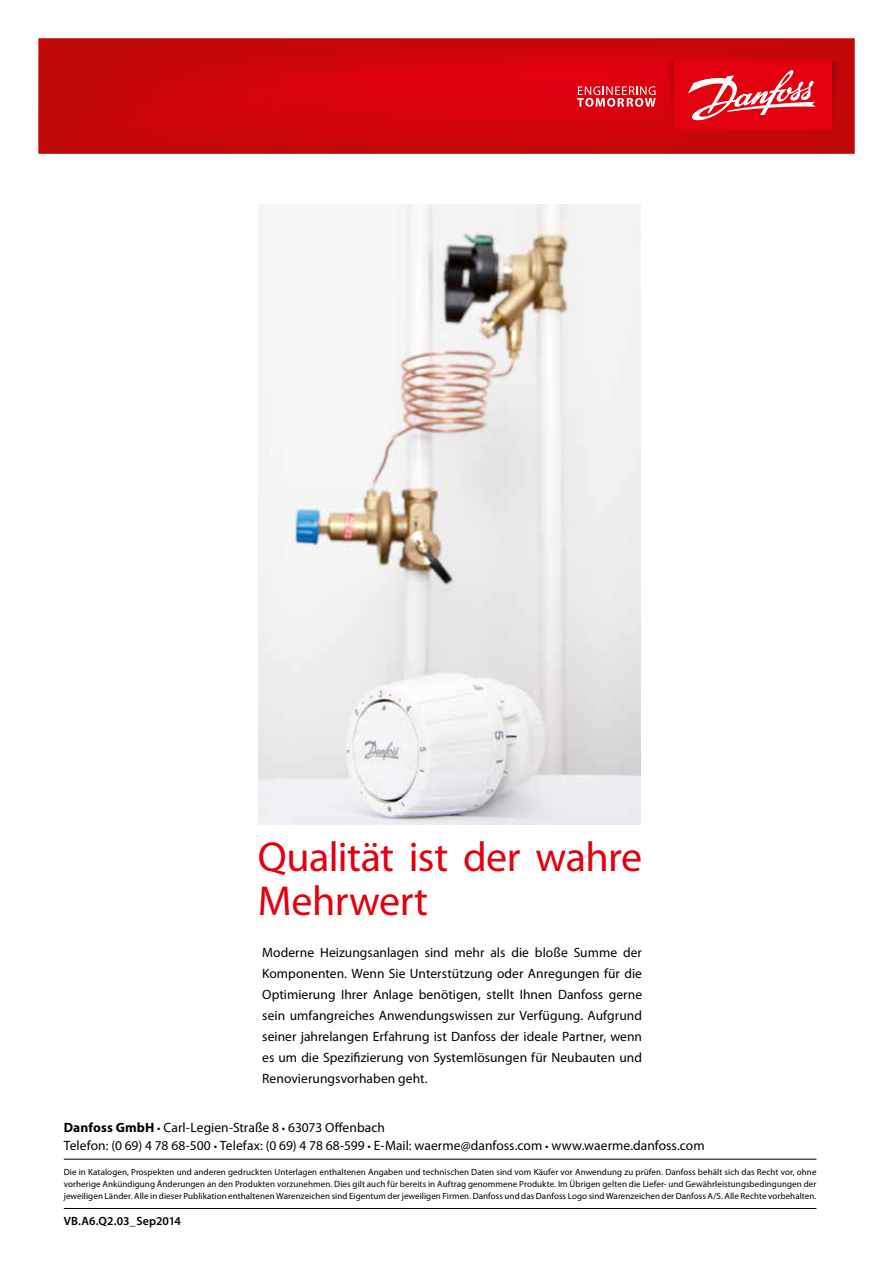
<style>
.page{position:relative;width:893px;height:1263px;background:#fff}
.page>*{position:absolute;margin:0;border:0;box-sizing:border-box;transform-origin:0 0}
.t1{font:42px/43.5px "Myriad Pro";letter-spacing:-.015em;color:#e3000f}
.t2{font:13.5px/21px "Myriad Pro";letter-spacing:.005em;color:#000;text-align:justify}
.t3{font:600 12px "Myriad Pro";color:#000}
.t4{font:9px/12px "Myriad Pro";letter-spacing:.005em;color:#000;text-align:justify}
.s1{font-weight:700}
.s2{font-size:12px}
</style>
<div class="page">
<img style="left:259px;top:204px;width:382px;height:621px">
<svg style="left:38px;top:38px;width:817px;height:116px;background:#cd070c"></svg>
<svg style="left:832px;top:61px;width:12px;height:69px"></svg>
<div style="left:674px;top:61px;width:158px;height:69px;background:#e3000f"></div>
<svg style="left:577px;top:61px;width:97px;height:69px;background:#dd1721"></svg>
<svg style="left:688px;top:70px;width:128px;height:51px"></svg>
<hr style="left:64px;top:1159px;width:752px;height:1px;background:#000">
<hr style="left:64px;top:1208px;width:752px;height:1px;background:#000">
<h1 class="t1" style="left:258px;top:836px;width:386px">Qualität ist der wahre<br>Mehrwert</h1>
<p class="t2" style="left:262px;top:942px;width:381px">Moderne Heizungsanlagen sind mehr als die bloße Summe der Komponenten. Wenn Sie Unterstützung oder Anregungen für die Optimierung Ihrer Anlage benötigen, stellt Ihnen Danfoss gerne sein umfangreiches Anwendungswissen zur Verfügung. Aufgrund seiner jahrelangen Erfahrung ist Danfoss der ideale Partner, wenn es um die Spezifizierung von Systemlösungen für Neubauten und Renovierungsvorhaben geht.</p>
<h2 class="t2" style="left:64px;top:1118px;width:642px;line-height:18px"><span class="s1">Danfoss GmbH</span> <span class="s2">•</span> Carl-Legien-Straße 8 <span class="s2">•</span> 63073 Offenbach<br>Telefon: (0 69) 4 78 68-500 <span class="s2">•</span> Telefax: (0 69) 4 78 68-599 <span class="s2">•</span> E-Mail: waerme@danfoss.com <span class="s2">•</span> www.waerme.danfoss.com</h2>
<p class="t4" style="left:64px;top:1166px;width:754px">Die in Katalogen, Prospekten und anderen gedruckten Unterlagen enthaltenen Angaben und technischen Daten sind vom Käufer vor Anwendung zu prüfen. Danfoss behält sich das Recht vor, ohne vorherige Ankündigung Änderungen an den Produkten vorzunehmen. Dies gilt auch für bereits in Auftrag genommene Produkte. Im Übrigen gelten die Liefer- und Gewährleistungsbedingungen der jeweiligen Länder. Alle in dieser Publikation enthaltenen Warenzeichen sind Eigentum der jeweiligen Firmen. Danfoss und das Danfoss Logo sind Warenzeichen der Danfoss A/S. Alle Rechte vorbehalten.</p>
<h3 class="t3" style="left:64px;top:1214px;width:119px">VB.A6.Q2.03_Sep2014</h3>
</div>
